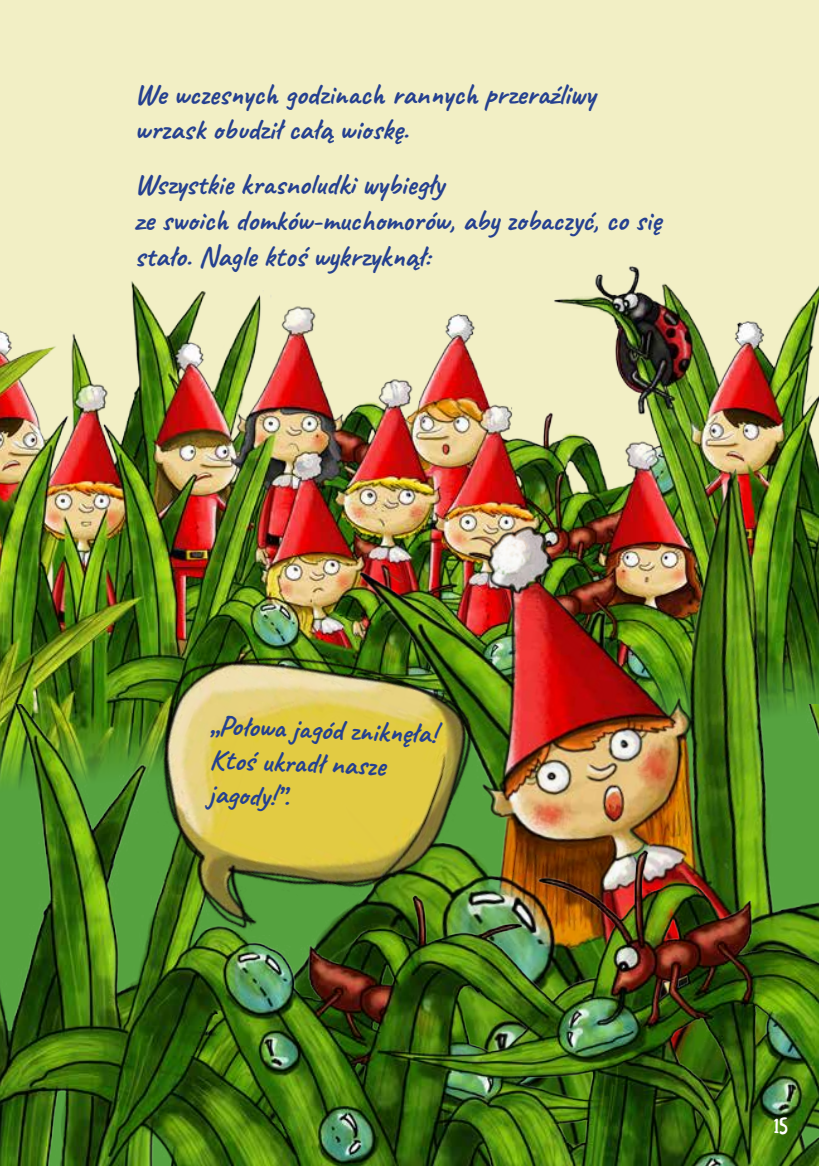
<style>
.page{position:relative;width:819px;height:1166px;background:#f2efc5}
.page>*{position:absolute;margin:0;border:0;box-sizing:border-box;transform-origin:0 0}
.t1{font:700 29.75px/35.7px "Caveat";color:#25408f}
.t2{font:700 28.88px/34.1px "Caveat";color:#25408f}
.t3{font:28px "Freshly Squeezed Caps";color:#fff}
</style>
<div class="page">
<img style="left:0;top:288px;width:819px;height:878px">
<img style="left:0;top:705px;width:818px;height:461px">
<img style="left:48px;top:590px;width:473px;height:370px">
<p class="t1" style="left:134px;top:76px;width:462px">We wczesnych godzinach rannych przeraźliwy wrzask obudził całą wioskę.</p>
<p class="t1" style="left:134px;top:167px;width:527px">Wszystkie krasnoludki wybiegły<br>ze swoich domków-muchomorów, aby zobaczyć, co się stało. Nagle ktoś wykrzyknął:</p>
<p class="t2" style="left:211px;top:708px;width:227px;rotate:2deg">„Połowa jagód zniknęła!<br>Ktoś ukradł nasze jagody!”.</p>
<p class="t3" style="left:773px;top:1111px;width:16px">15</p>
</div>
